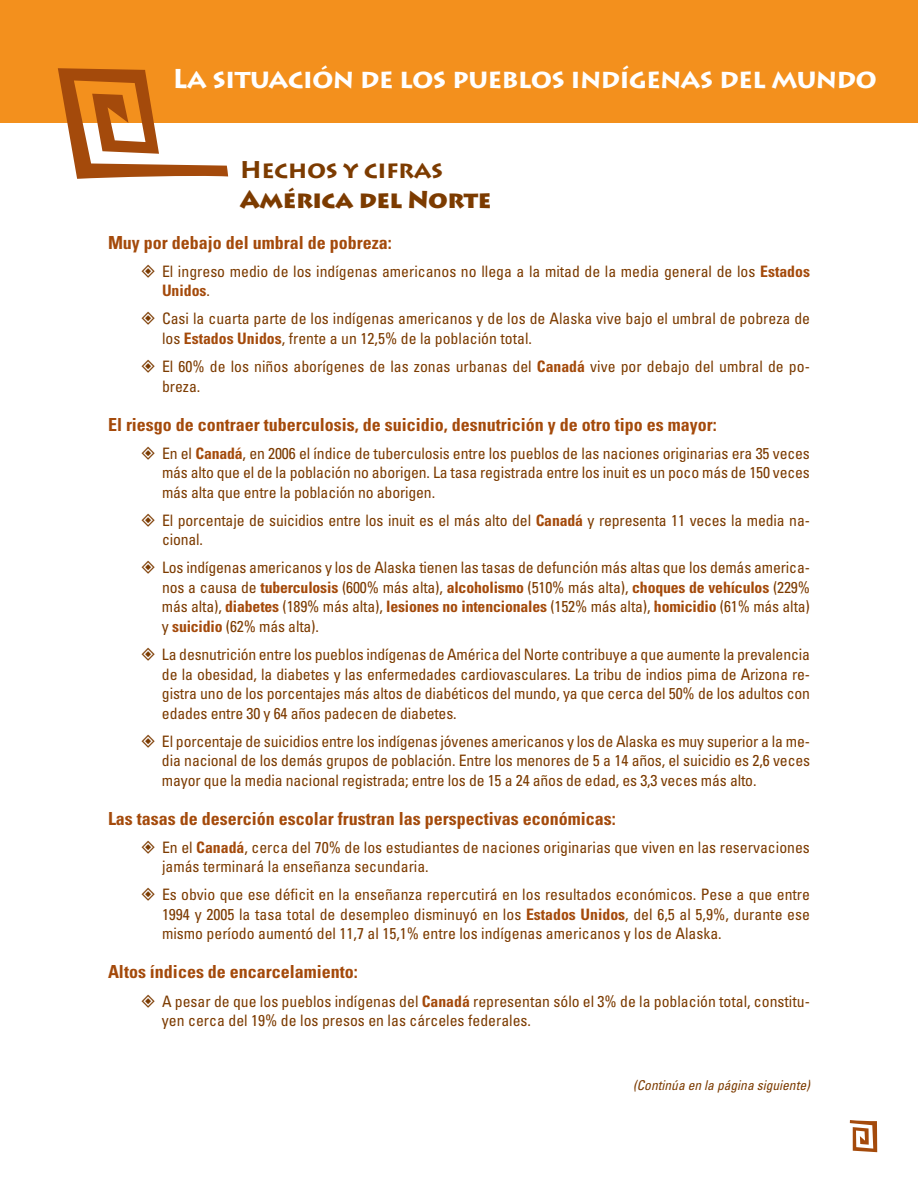
<style>
.page{position:relative;width:918px;height:1188px;background:#fff}
.page>*{position:absolute;margin:0;border:0;box-sizing:border-box;transform-origin:0 0}
.t1{font:700 27px "Lithos Pro";letter-spacing:-.03em;color:#fff}
.t2{font:900 24px "Lithos Pro";letter-spacing:-.02em;color:#7c3b00}
.t3{font:700 24px "Lithos Pro";letter-spacing:-.02em;color:#7c3b00}
.t4{font:700 condensed 18px "Univers LT Std";color:#a44a0b}
.t5{font:condensed 15.75px/19.5px "Univers LT Std";color:#7c3b00}
.t6{font:italic condensed 13.5px "Univers LT Std";color:#7c3b00}
.s1{font-weight:700;color:#a44a0b}
</style>
<div class="page">
<div style="left:0;top:0;width:918px;height:123px;background:#f3901d"></div>
<svg style="left:58px;top:68px;width:170px;height:111px"></svg>
<svg style="left:850px;top:1120px;width:27px;height:32px"></svg>
<h1 class="t1" style="left:172px;top:63px;width:706px">La situación de los pueblos indígenas del mundo</h1>
<h2 class="t3" style="left:240px;top:155px;width:205px">Hechos y cifras</h2>
<h2 class="t2" style="left:240px;top:185px;width:253px">América del Norte</h2>
<p class="t4" style="left:108px;top:231px;width:285px">Muy por debajo del umbral de pobreza:</p>
<p class="t5" style="left:162px;top:261px;width:650px">El ingreso medio de los indígenas americanos no llega a la mitad de la media general de los <span class="s1">Estados<br>Unidos</span>.</p>
<p class="t5" style="left:162px;top:309px;width:650px">Casi la cuarta parte de los indígenas americanos y de los de Alaska vive bajo el umbral de pobreza de los <span class="s1">Estados Unidos</span>, frente a un 12,5% de la población total.</p>
<p class="t5" style="left:162px;top:357px;width:649px">El 60% de los niños aborígenes de las zonas urbanas del <span class="s1">Canadá</span> vive por debajo del umbral de po&shy;breza.</p>
<p class="t4" style="left:108px;top:413px;width:610px">El riesgo de contraer tuberculosis, de suicidio, desnutrición y de otro tipo es mayor:</p>
<p class="t5" style="left:162px;top:443px;width:649px;text-align:justify">En el <span class="s1">Canadá</span>, en 2006 el índice de tuberculosis entre los pueblos de las naciones originarias era 35 veces más alto que el de la población no aborigen. La tasa registrada entre los inuit es un poco más de 150 veces más alta que entre la población no aborigen.</p>
<p class="t5" style="left:162px;top:510px;width:649px">El porcentaje de suicidios entre los inuit es el más alto del <span class="s1">Canadá</span> y representa 11 veces la media na&shy;cional.</p>
<p class="t5" style="left:162px;top:558px;width:650px;text-align:justify">Los indígenas americanos y los de Alaska tienen las tasas de defunción más altas que los demás america&shy;nos a causa de <span class="s1">tuberculosis</span> (600% más alta), <span class="s1">alcoholismo</span> (510% más alta), <span class="s1">choques de vehículos</span> (229% más alta), <span class="s1">diabetes</span> (189% más alta), <span class="s1">lesiones no intencionales</span> (152% más alta), <span class="s1">homicidio</span> (61% más alta) y <span class="s1">suicidio</span> (62% más alta).</p>
<p class="t5" style="left:162px;top:645px;width:650px;text-align:justify">La desnutrición entre los pueblos indígenas de América del Norte contribuye a que aumente la prevalencia de la obesidad, la diabetes y las enfermedades cardiovasculares. La tribu de indios pima de Arizona re&shy;gistra uno de los porcentajes más altos de diabéticos del mundo, ya que cerca del 50% de los adultos con edades entre 30 y 64 años padecen de diabetes.</p>
<p class="t5" style="left:162px;top:731px;width:650px;text-align:justify">El porcentaje de suicidios entre los indígenas jóvenes americanos y los de Alaska es muy superior a la me&shy;dia nacional de los demás grupos de población. Entre los menores de 5 a 14 años, el suicidio es 2,6 veces mayor que la media nacional registrada; entre los de 15 a 24 años de edad, es 3,3 veces más alto.</p>
<p class="t4" style="left:108px;top:807px;width:509px">Las tasas de deserción escolar frustran las perspectivas económicas:</p>
<p class="t5" style="left:162px;top:837px;width:649px">En el <span class="s1">Canadá</span>, cerca del 70% de los estudiantes de naciones originarias que viven en las reservaciones jamás terminará la enseñanza secundaria.</p>
<p class="t5" style="left:162px;top:885px;width:650px;text-align:justify">Es obvio que ese déficit en la enseñanza repercutirá en los resultados económicos. Pese a que entre 1994 y 2005 la tasa total de desempleo disminuyó en los <span class="s1">Estados Unidos</span>, del 6,5 al 5,9%, durante ese mismo período aumentó del 11,7 al 15,1% entre los indígenas americanos y los de Alaska.</p>
<p class="t4" style="left:108px;top:961px;width:251px">Altos índices de encarcelamiento:</p>
<p class="t5" style="left:162px;top:991px;width:649px">A pesar de que los pueblos indígenas del <span class="s1">Canadá</span> representan sólo el 3% de la población total, constitu&shy;yen cerca del 19% de los presos en las cárceles federales.</p>
<p class="t6" style="left:633px;top:1076px;width:178px">(Continúa en la página siguiente)</p>
</div>
